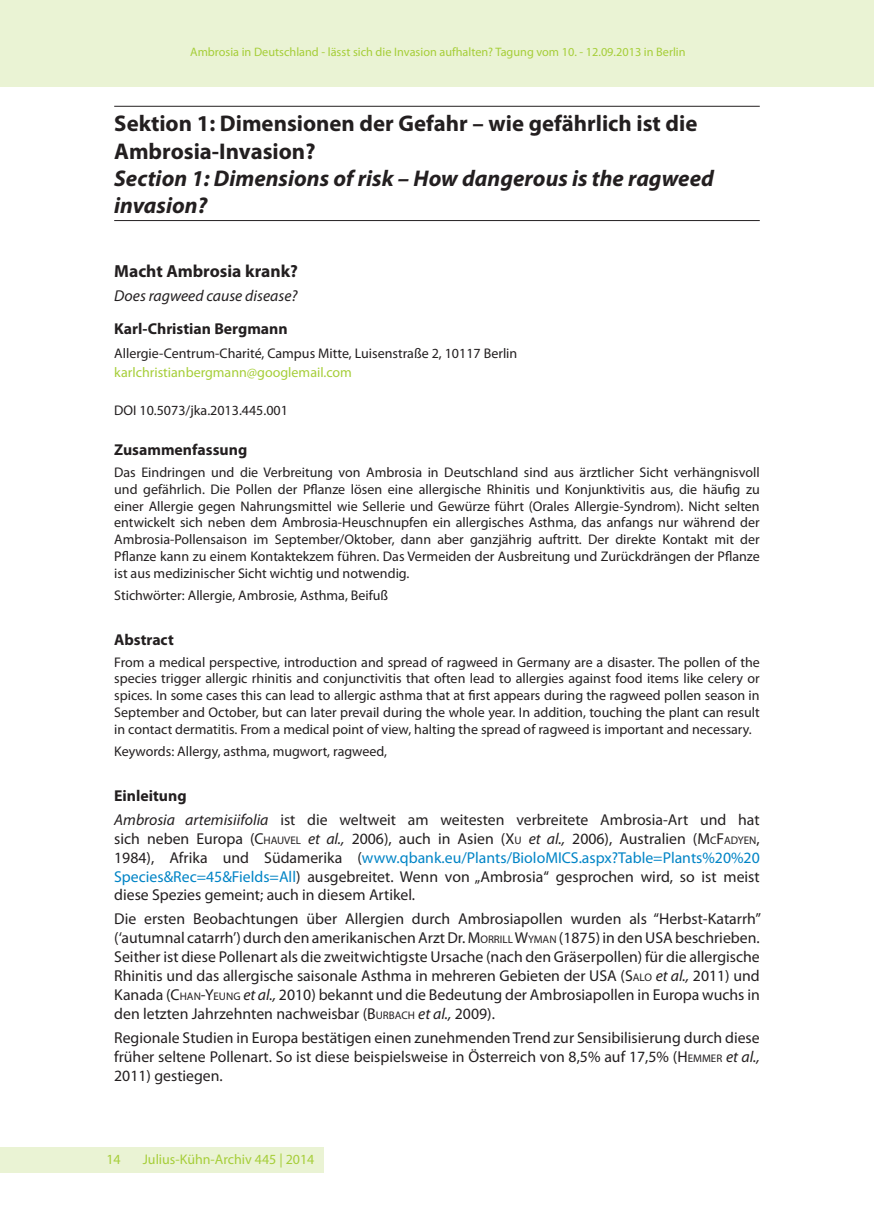
<style>
.page{position:relative;width:874px;height:1221px;background:#fff}
.page>*{position:absolute;margin:0;border:0;box-sizing:border-box;transform-origin:0 0}
.t1{font:700 22.75px/27.3px "Myriad Pro";color:#231f20}
.t2{font:700 17.5px "Myriad Pro";color:#231f20}
.t3{font:15.75px/18.9px "Myriad Pro";color:#231f20;text-align:justify}
.t4{font:italic 15.75px/33.8px "Myriad Pro";color:#231f20}
.t5{font:700 15.75px "Myriad Pro";color:#231f20}
.t6{font:14px/16.8px "Myriad Pro";color:#231f20;text-align:justify}
.t7{font:14px "Myriad Pro";color:#a6ce39}
.t8{font:12.25px "Myriad Pro";color:#a6ce39}
.s1{font-style:italic}
.s2{font-weight:700;font-style:normal}
.s3{color:#a6ce39}
.s4{font-weight:700}
.s5{font-style:inherit}
.s6{font-size:11.03px}
.s7{color:#0084c6}
</style>
<div class="page">
<div style="left:0;top:0;width:873px;height:87px;background:#eaf3d4"></div>
<div style="left:0;top:1147px;width:323px;height:25px;background:#eaf3d4"></div>
<hr style="left:114px;top:106px;width:645px;height:1px;background:#231f20">
<hr style="left:114px;top:220px;width:645px;height:1px;background:#231f20">
<p class="t8" style="left:190px;top:44px;width:496px">Ambrosia in Deutschland - lässt sich die Invasion aufhalten? Tagung vom 10. - 12.09.2013 in Berlin</p>
<p class="t1" style="left:114px;top:109px;width:601px">Sektion 1: Dimensionen der Gefahr – wie gefährlich ist die Ambrosia-Invasion?<br><span class="s1">Section 1: Dimensions of risk – How dangerous is the ragweed invasion?</span></p>
<p class="t2" style="left:114px;top:259px;width:185px">Macht Ambrosia krank?</p>
<p class="t4" style="left:114px;top:278px;width:185px">Does ragweed cause disease?<br><span class="s2">Karl-Christian Bergmann</span></p>
<p class="t6" style="left:114px;top:344px;width:404px;line-height:18.9px">Allergie-Centrum-Charité, Campus Mitte, Luisenstraße 2, 10117 Berlin <span class="s3">karlchristianbergmann@googlemail.com</span></p>
<p class="t6" style="left:114px;top:402px;width:175px">DOI 10.5073/jka.2013.445.001</p>
<p class="t5" style="left:114px;top:439px;width:134px">Zusammenfassung</p>
<p class="t6" style="left:114px;top:463px;width:646px">Das Eindringen und die Verbreitung von Ambrosia in Deutschland sind aus ärztlicher Sicht verhängnisvoll und gefährlich. Die Pollen der Pflanze lösen eine allergische Rhinitis und Konjunktivitis aus, die häufig zu einer Allergie gegen Nahrungsmittel wie Sellerie und Gewürze führt (Orales Allergie-Syndrom). Nicht selten entwickelt sich neben dem Ambrosia-Heuschnupfen ein allergisches Asthma, das anfangs nur während der Ambrosia-Pollensaison im September/Oktober, dann aber ganzjährig auftritt. Der direkte Kontakt mit der Pflanze kann zu einem Kontaktekzem führen. Das Vermeiden der Ausbreitung und Zurückdrängen der Pflanze ist aus medizinischer Sicht wichtig und notwendig.</p>
<p class="t6" style="left:114px;top:586px;width:275px">Stichwörter: Allergie, Ambrosie, Asthma, Beifuß</p>
<p class="t5" style="left:114px;top:629px;width:61px">Abstract</p>
<p class="t6" style="left:114px;top:653px;width:646px">From a medical perspective, introduction and spread of ragweed in Germany are a disaster. The pollen of the species trigger allergic rhinitis and conjunctivitis that often lead to allergies against food items like celery or spices. In some cases this can lead to allergic asthma that at first appears during the ragweed pollen season in September and October, but can later prevail during the whole year. In addition, touching the plant can result in contact dermatitis. From a medical point of view, halting the spread of ragweed is important and necessary.</p>
<p class="t6" style="left:114px;top:742px;width:274px">Keywords: Allergy, asthma, mugwort, ragweed,</p>
<p class="t3" style="left:114px;top:783px;width:646px;line-height:24.2px"><span class="s4">Einleitung<br></span><span class="s1">Ambrosia artemisiifolia</span> ist die weltweit am weitesten verbreitete Ambrosia-Art und hat</p>
<p class="t3" style="left:114px;top:828px;width:646px">sich neben Europa (<span class="s5">C</span><span class="s6">HAUVEL</span> <span class="s1">et al.,</span> 2006), auch in Asien (<span class="s5">X</span><span class="s6">U</span> <span class="s1">et al.,</span> 2006), Australien (<span class="s5">M</span><span class="s6">C</span><span class="s5">F</span><span class="s6">ADYEN</span>, 1984), Afrika und Südamerika (<span class="s7">www.qbank.eu/Plants/BioloMICS.aspx?Table=Plants%20%20<br>Species&amp;Rec=45&amp;Fields=All</span>) ausgebreitet. Wenn von „Ambrosia“ gesprochen wird, so ist meist diese Spezies gemeint; auch in diesem Artikel.</p>
<p class="t3" style="left:114px;top:909px;width:648px">Die ersten Beobachtungen über Allergien durch Ambrosiapollen wurden als “Herbst-Katarrh” (‘autumnal catarrh’) durch den amerikanischen Arzt Dr. <span class="s5">M</span><span class="s6">ORRILL</span> <span class="s5">W</span><span class="s6">YMAN</span> (1875) in den USA beschrieben.<br>Seither ist diese Pollenart als die zweitwichtigste Ursache (nach den Gräserpollen) für die allergische Rhinitis und das allergische saisonale Asthma in mehreren Gebieten der USA (<span class="s5">S</span><span class="s6">ALO</span> <span class="s1">et al.,</span> 2011) und Kanada (<span class="s5">C</span><span class="s6">HAN</span>-<span class="s5">Y</span><span class="s6">EUNG</span> <span class="s1">et al.,</span> 2010) bekannt und die Bedeutung der Ambrosiapollen in Europa wuchs in den letzten Jahrzehnten nachweisbar (<span class="s5">B</span><span class="s6">URBACH</span> <span class="s1">et al.,</span> 2009).</p>
<p class="t3" style="left:114px;top:1027px;width:646px">Regionale Studien in Europa bestätigen einen zunehmenden Trend zur Sensibilisierung durch diese früher seltene Pollenart. So ist diese beispielsweise in Österreich von 8,5% auf 17,5% (<span class="s5">H</span> <span class="s6">EMM ER</span> <span class="s1">et al., </span>2011) gestiegen.</p>
<p class="t7" style="left:106px;top:1150px;width:16px">14</p>
<p class="t7" style="left:143px;top:1151px;width:173px">Julius-Kühn-Archiv 445 | 2014</p>
</div>
